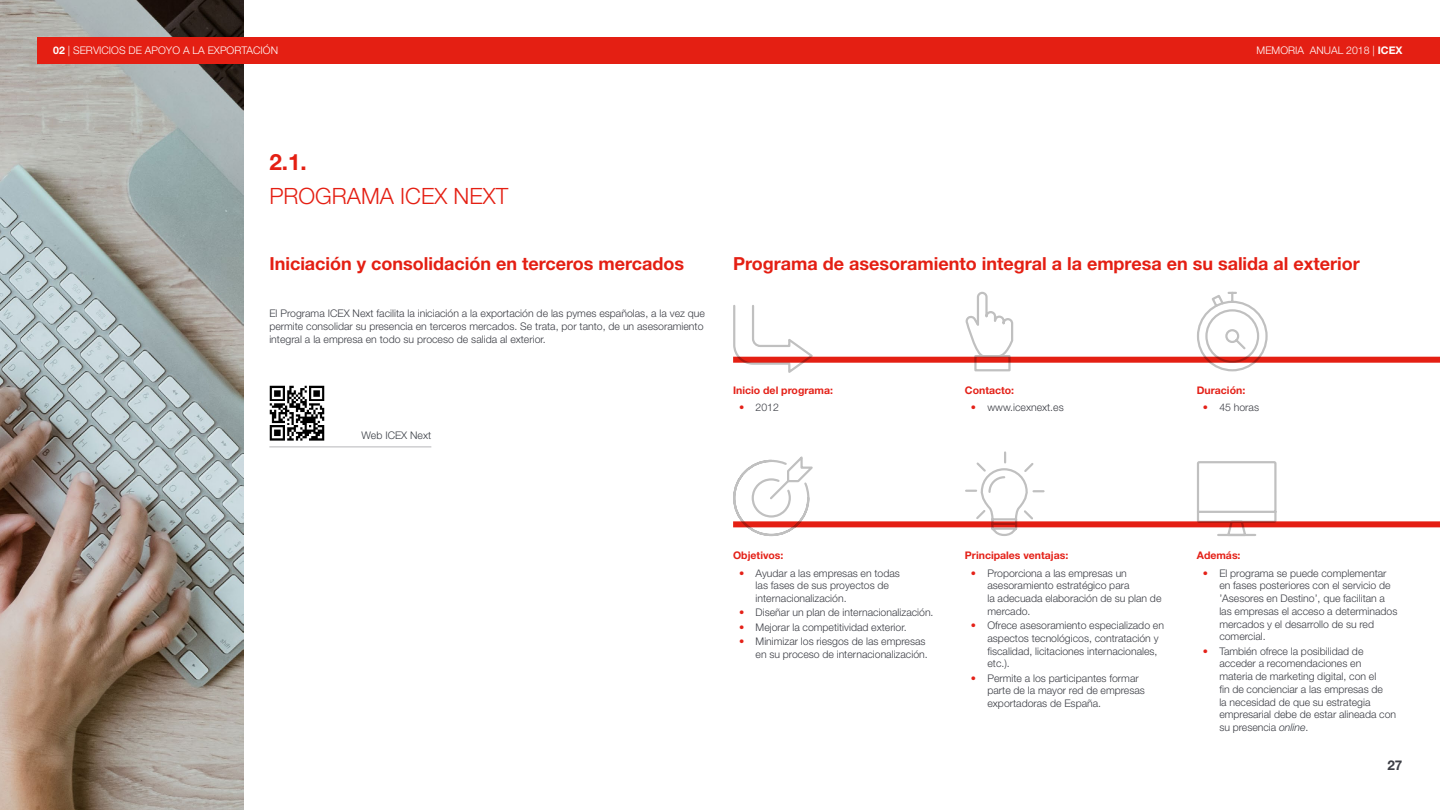
<style>
.page{position:relative;width:1440px;height:810px;background:#fff}
.page>*{position:absolute;margin:0;border:0;box-sizing:border-box;transform-origin:0 0}
.t1{font:300 22.5px "Helvetica Neue LT Pro";color:#e41f13}
.t2{font:700 22.5px "Helvetica Neue LT Pro";color:#e41f13}
.t3{font:700 18px "Helvetica Neue LT Pro";color:#e41f13}
.t4{font:700 13.5px "Helvetica Neue LT Pro";color:#3c3e45}
.t5{font:300 10.5px/12.8px "Helvetica Neue LT Pro";color:#3c3e45}
.t6{font:700 10.5px "Helvetica Neue LT Pro";color:#e42118}
.t7{font:300 10.5px "Helvetica Neue LT Pro";color:#fff}
.t8{font:300 10.5px "Helvetica Neue LT Pro";color:#3a3e45}
.s1{font-weight:700}
.s2{color:#e42118}
.s3{font-style:italic;color:#3a3e45}
</style>
<div class="page">
<div style="left:733px;top:521px;width:707px;height:6px;background:#e41f13"></div>
<svg style="left:733px;top:456px;width:82px;height:81px"></svg>
<svg style="left:964px;top:451px;width:82px;height:85px"></svg>
<svg style="left:1196px;top:461px;width:82px;height:76px"></svg>
<div style="left:733px;top:357px;width:707px;height:6px;background:#e41f13"></div>
<svg style="left:1196px;top:291px;width:73px;height:81px"></svg>
<svg style="left:964px;top:291px;width:50px;height:81px"></svg>
<svg style="left:733px;top:305px;width:83px;height:68px"></svg>
<img style="left:0;top:0;width:243px;height:810px">
<img style="left:269px;top:385px;width:63px;height:62px">
<hr style="left:269px;top:447px;width:162px;height:1px;background:#b7b6b9">
<div style="left:501px;top:38px;width:939px;height:26px;background:#e41f13"></div>
<div style="left:38px;top:38px;width:517px;height:26px;background:#e41f13"></div>
<p class="t7" style="left:53px;top:44px;width:226px"><span class="s1">02</span> | SERVICIOS DE APOYO A LA EXPORTACIÓN</p>
<p class="t7" style="left:1257px;top:44px;width:147px">MEMORIA ANUAL 2018 | <span class="s1">ICEX</span></p>
<h1 class="t2" style="left:269px;top:148px;width:39px">2.1.</h1>
<h1 class="t1" style="left:269px;top:183px;width:240px">PROGRAMA ICEX NEXT</h1>
<h2 class="t3" style="left:269px;top:252px;width:416px">Iniciación y consolidación en terceros mercados</h2>
<h2 class="t3" style="left:733px;top:252px;width:628px">Programa de asesoramiento integral a la empresa en su salida al exterior</h2>
<p class="t5" style="left:269px;top:307px;width:437px">El Programa ICEX Next facilita la iniciación a la exportación de las pymes españolas, a la vez que permite consolidar su presencia en terceros mercados. Se trata, por tanto, de un asesoramiento integral a la empresa en todo su proceso de salida al exterior.</p>
<p class="t8" style="left:362px;top:428px;width:71px">Web ICEX Next</p>
<p class="t6" style="left:733px;top:384px;width:101px">Inicio del programa:</p>
<p class="t5" style="left:739px;top:401px;width:41px"><span class="s2">•</span> 2012</p>
<p class="t6" style="left:965px;top:384px;width:51px">Contacto:</p>
<p class="t5" style="left:971px;top:401px;width:94px"><span class="s2">•</span> www.icexnext.es</p>
<p class="t6" style="left:1197px;top:384px;width:50px">Duración:</p>
<p class="t5" style="left:1203px;top:401px;width:58px"><span class="s2">•</span> 45 horas</p>
<p class="t6" style="left:733px;top:549px;width:52px">Objetivos:</p>
<p class="t5" style="left:756px;top:566px;width:146px;text-indent:-16px"><span class="s2">•</span> Ayudar a las empresas en todas las fases de sus proyectos de internacionalización.</p>
<p class="t5" style="left:739px;top:606px;width:196px"><span class="s2">•</span> Diseñar un plan de internacionalización.</p>
<p class="t5" style="left:739px;top:620px;width:169px"><span class="s2">•</span> Mejorar la competitividad exterior.</p>
<p class="t5" style="left:739px;top:635px;width:190px;text-align:right"><span class="s2">•</span> Minimizar los riesgos de las empresas en su proceso de internacionalización.</p>
<p class="t6" style="left:965px;top:549px;width:105px">Principales ventajas:</p>
<p class="t5" style="left:987px;top:566px;width:175px;text-indent:-16px"><span class="s2">•</span> Proporciona a las empresas un asesoramiento estratégico para<br>la adecuada elaboración de su plan de mercado.</p>
<p class="t5" style="left:987px;top:619px;width:178px;text-indent:-16px"><span class="s2">•</span> Ofrece asesoramiento especializado en aspectos tecnológicos, contratación y fiscalidad, licitaciones internacionales, etc.).</p>
<p class="t5" style="left:987px;top:671px;width:159px;text-indent:-16px"><span class="s2">•</span> Permite a los participantes formar parte de la mayor red de empresas exportadoras de España.</p>
<p class="t6" style="left:1197px;top:549px;width:45px">Además:</p>
<p class="t5" style="left:1219px;top:566px;width:180px;text-indent:-16px"><span class="s2">•</span> El programa se puede complementar en fases posteriores con el servicio de ’Asesores en Destino’, que facilitan a las empresas el acceso a determinados mercados y el desarrollo de su red comercial.</p>
<p class="t5" style="left:1219px;top:644px;width:178px;text-indent:-16px"><span class="s2">•</span> También ofrece la posibilidad de acceder a recomendaciones en materia de marketing digital, con el<br>fin de concienciar a las empresas de<br>la necesidad de que su estrategia empresarial debe de estar alineada con su presencia <span class="s3">online</span>.</p>
<p class="t4" style="left:1387px;top:757px;width:17px">27</p>
</div>
